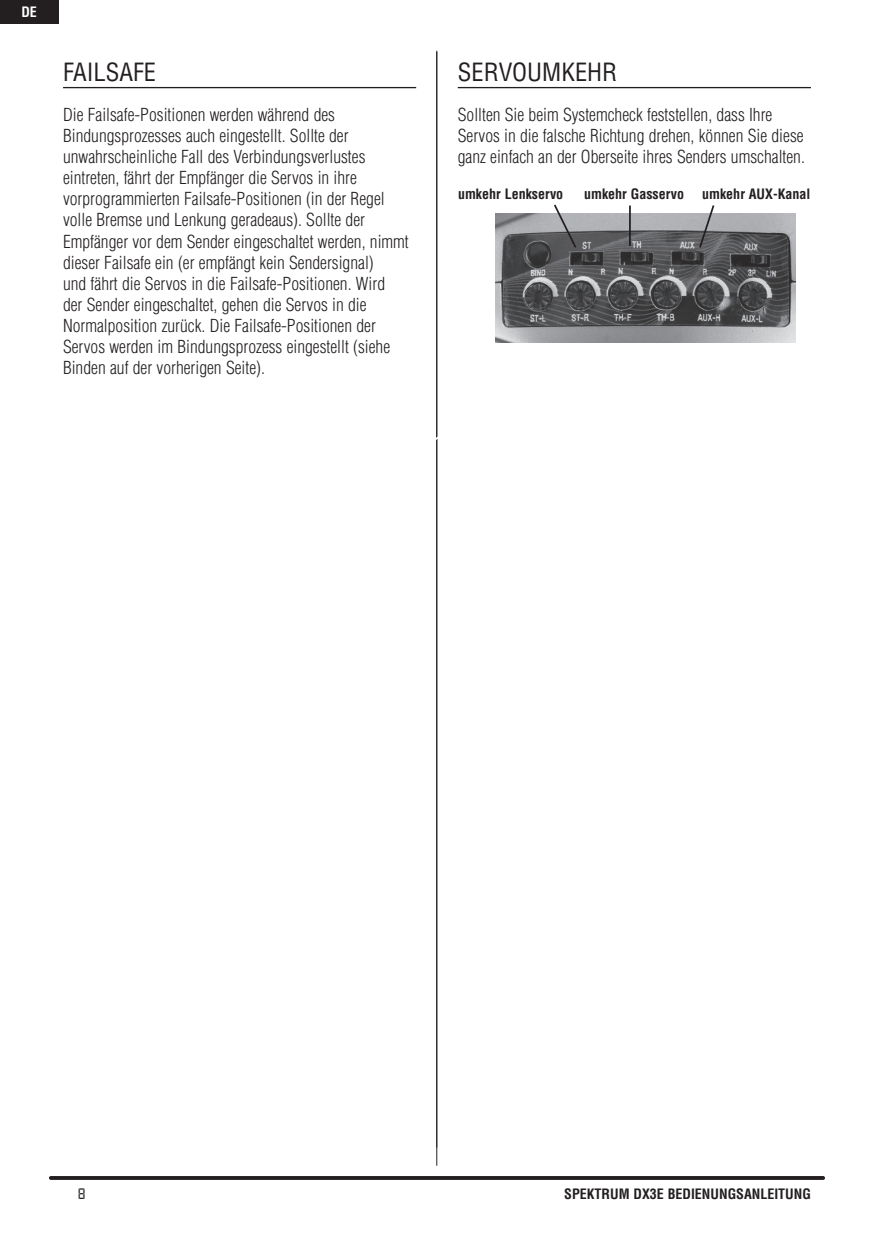
<style>
.page{position:relative;width:874px;height:1241px;background:#fff}
.page>*{position:absolute;margin:0;border:0;box-sizing:border-box;transform-origin:0 0}
.t1{font:condensed 24.5px "Helvetica LT Std";color:#231f20}
.t2{font:300 condensed 17.5px/21.2px "Helvetica LT Std";color:#231f20}
.t3{font:15.75px "Quartz Mon M";color:#231f20}
.t4{font:700 condensed 14px "Helvetica LT Std";color:#231f20}
.t5{font:700 condensed 14px "Helvetica LT Std";color:#fff}
</style>
<div class="page">
<hr style="left:436px;top:51px;width:1px;height:1114px;background:#231f20">
<div style="left:0;top:0;width:59px;height:23px;background:#231f20"></div>
<hr style="left:51px;top:1176px;width:771px;height:3px;background:#231f20">
<hr style="left:63px;top:87px;width:353px;height:1px;background:#231f20">
<hr style="left:457px;top:87px;width:353px;height:1px;background:#231f20">
<svg style="left:436px;top:422px;width:2px;height:40px"></svg>
<img style="left:495px;top:213px;width:299px;height:129px">
<svg style="left:552px;top:204px;width:25px;height:46px"></svg>
<hr style="left:628px;top:205px;width:2px;height:41px;background:#231f20">
<svg style="left:697px;top:205px;width:18px;height:44px"></svg>
<p class="t5" style="left:21px;top:3px;width:17px">DE</p>
<h1 class="t1" style="left:63px;top:56px;width:95px">FAI LSAFE</h1>
<p class="t2" style="left:63px;top:104px;width:347px">Die Failsafe-Positionen werden während des Bindungsprozesses auch eingestellt. Sollte der unwahrscheinliche Fall des Verbindungsverlustes eintreten, fährt der Empfänger die Servos in ihre vorprogrammierten Failsafe-Positionen (in der Regel volle Bremse und Lenkung geradeaus). Sollte der Empfänger vor dem Sender eingeschaltet werden, nimmt dieser Failsafe ein (er empfängt kein Sendersignal)<br>und fährt die Servos in die Failsafe-Positionen. Wird der Sender eingeschaltet, gehen die Servos in die Normalposition zurück. Die Failsafe-Positionen der Servos werden im Bindungsprozess eingestellt (siehe Binden auf der vorherigen Seite).</p>
<h1 class="t1" style="left:457px;top:56px;width:161px">SERVOUMKEHR</h1>
<p class="t2" style="left:457px;top:104px;width:348px">Sollten Sie beim Systemcheck feststellen, dass Ihre<br>Servos in die falsche Richtung drehen, können Sie diese ganz einfach an der Oberseite ihres Senders umschalten.</p>
<p class="t4" style="left:458px;top:185px;width:107px">umkehr Lenkservo</p>
<p class="t4" style="left:584px;top:185px;width:101px">umkehr Gasservo</p>
<p class="t4" style="left:701px;top:185px;width:110px">umkehr AUX-Kanal</p>
<p class="t3" style="left:78px;top:1184px;width:9px">8</p>
<p class="t4" style="left:564px;top:1185px;width:248px">SPEKTRUM DX3E BEDIENUNGSANLEITUNG</p>
</div>
